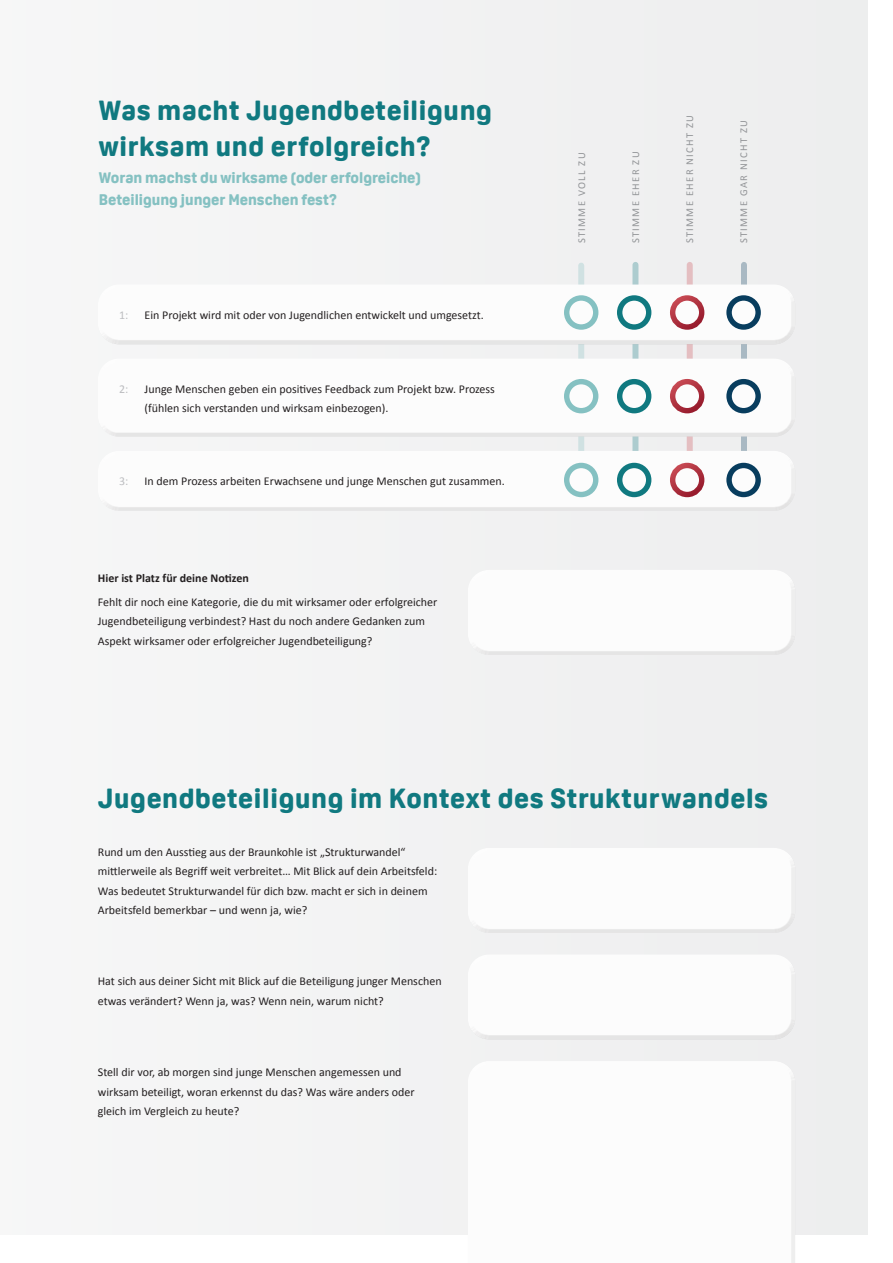
<style>
.page{position:relative;width:893px;height:1263px;background:#fff}
.page>*{position:absolute;margin:0;border:0;box-sizing:border-box;transform-origin:0 0}
.t1{font:800 27px/36px "Oscine";letter-spacing:.025em;color:#107980}
.t2{font:800 15px/22.5px "Oscine";color:#85c1c2}
.t3{font:12px/19.5px "Calibri";color:#231f20}
.t4{font:700 12px "Calibri";color:#231f20}
.t5{font:12px "Calibri";color:#bcbdc0}
.t6{font:10.5px "Calibri";letter-spacing:.125em;color:#939598}
</style>
<div class="page">
<div style="left:0;top:0;width:867px;height:1234px;background:#f3f3f3"></div>
<div style="left:687px;top:265px;width:6px;height:222px;background:#e4bec1"></div>
<div style="left:741px;top:265px;width:6px;height:222px;background:#a9b9c3"></div>
<div style="left:632px;top:265px;width:6px;height:222px;background:#adcccf"></div>
<div style="left:578px;top:266px;width:6px;height:222px;background:#d0e1e2"></div>
<div style="left:98px;top:282px;width:697px;height:53px;background:#fff"></div>
<div style="left:98px;top:289px;width:697px;height:56px;background:#231f20;opacity:.15"></div>
<div style="left:564px;top:295px;width:34px;height:35px;border:5px solid #85c1c2;border-radius:50%"></div>
<div style="left:617px;top:295px;width:34px;height:35px;border:5px solid #107980;border-radius:50%"></div>
<div style="left:726px;top:295px;width:35px;height:35px;border:5px solid #083d5e;border-radius:50%"></div>
<div style="left:670px;top:295px;width:34px;height:35px;border:5px solid #fff;border-radius:50%"></div>
<div style="left:98px;top:356px;width:697px;height:73px;background:#fff"></div>
<div style="left:98px;top:363px;width:697px;height:74px;background:#fcfcfc"></div>
<div style="left:564px;top:379px;width:34px;height:34px;border:5px solid #85c1c2;border-radius:50%"></div>
<div style="left:617px;top:379px;width:34px;height:34px;border:5px solid #107980;border-radius:50%"></div>
<div style="left:726px;top:379px;width:35px;height:34px;border:5px solid #083d5e;border-radius:50%"></div>
<div style="left:670px;top:379px;width:34px;height:34px;border:5px solid #fff;border-radius:50%"></div>
<div style="left:98px;top:448px;width:697px;height:53px;background:#fff"></div>
<div style="left:98px;top:455px;width:697px;height:56px;background:#231f20;opacity:.15"></div>
<div style="left:564px;top:463px;width:34px;height:34px;border:5px solid #85c1c2;border-radius:50%"></div>
<div style="left:617px;top:463px;width:34px;height:34px;border:5px solid #107980;border-radius:50%"></div>
<div style="left:726px;top:463px;width:35px;height:34px;border:5px solid #083d5e;border-radius:50%"></div>
<div style="left:670px;top:463px;width:34px;height:34px;border:5px solid #fff;border-radius:50%"></div>
<div style="left:467px;top:568px;width:329px;height:78px;background:#fff"></div>
<div style="left:467px;top:576px;width:329px;height:80px;background:#fcfcfc"></div>
<div style="left:467px;top:846px;width:329px;height:78px;background:#fff"></div>
<div style="left:467px;top:854px;width:329px;height:80px;background:#231f20;opacity:.15"></div>
<div style="left:467px;top:952px;width:329px;height:78px;background:#fff"></div>
<div style="left:467px;top:960px;width:329px;height:81px;background:#231f20;opacity:.15"></div>
<div style="left:467px;top:1059px;width:329px;height:204px;background:#fff"></div>
<h1 class="t1" style="left:99px;top:93px;width:395px">Was macht Jugendbeteiligung wirksam und erfolgreich?</h1>
<p class="t2" style="left:99px;top:166px;width:324px">Woran machst du wirksame (oder erfolgreiche)<br>Beteiligung junger Menschen fest?</p>
<p class="t5" style="left:119px;top:307px;width:11px">1:</p>
<p class="t3" style="left:145px;top:305px;width:341px">Ein Projekt wird mit oder von Jugendlichen entwickelt und umgesetzt.</p>
<p class="t5" style="left:119px;top:382px;width:11px">2:</p>
<p class="t3" style="left:145px;top:379px;width:352px">Junge Menschen geben ein positives Feedback zum Projekt bzw. Prozess (fühlen sich verstanden und wirksam einbezogen).</p>
<p class="t5" style="left:119px;top:474px;width:11px">3:</p>
<p class="t3" style="left:145px;top:471px;width:362px">In dem Prozess arbeiten Erwachsene und junge Menschen gut zusammen.</p>
<p class="t4" style="left:98px;top:571px;width:153px">Hier ist Platz für deine Notizen</p>
<p class="t3" style="left:98px;top:591px;width:341px">Fehlt dir noch eine Kategorie, die du mit wirksamer oder erfolgreicher<br>Jugendbeteiligung verbindest? Hast du noch andere Gedanken zum<br>Aspekt wirksamer oder erfolgreicher Jugendbeteiligung?</p>
<p class="t6" style="left:575px;top:243px;width:92px;rotate:-90deg">STIMME VOLL ZU</p>
<p class="t6" style="left:629px;top:243px;width:93px;rotate:-90deg">STIMME EHER ZU</p>
<p class="t6" style="left:683px;top:243px;width:130px;rotate:-90deg">STIMME EHER NICHT ZU</p>
<p class="t6" style="left:737px;top:243px;width:125px;rotate:-90deg">STIMME GAR NICHT ZU</p>
<h1 class="t1" style="left:98px;top:780px;width:672px">Jugendbeteiligung im Kontext des Strukturwandels</h1>
<p class="t3" style="left:98px;top:841px;width:341px">Rund um den Ausstieg aus der Braunkohle ist „Strukturwandel“ mittlerweile als Begriff weit verbreitet… Mit Blick auf dein Arbeitsfeld:<br>Was bedeutet Strukturwandel für dich bzw. macht er sich in deinem Arbeitsfeld bemerkbar – und wenn ja, wie?</p>
<p class="t3" style="left:98px;top:971px;width:345px">Hat sich aus deiner Sicht mit Blick auf die Beteiligung junger Menschen etwas verändert? Wenn ja, was? Wenn nein, warum nicht?</p>
<p class="t3" style="left:98px;top:1062px;width:318px">Stell dir vor, ab morgen sind junge Menschen angemessen und wirksam beteiligt, woran erkennst du das? Was wäre anders oder gleich im Vergleich zu heute?</p>
</div>
